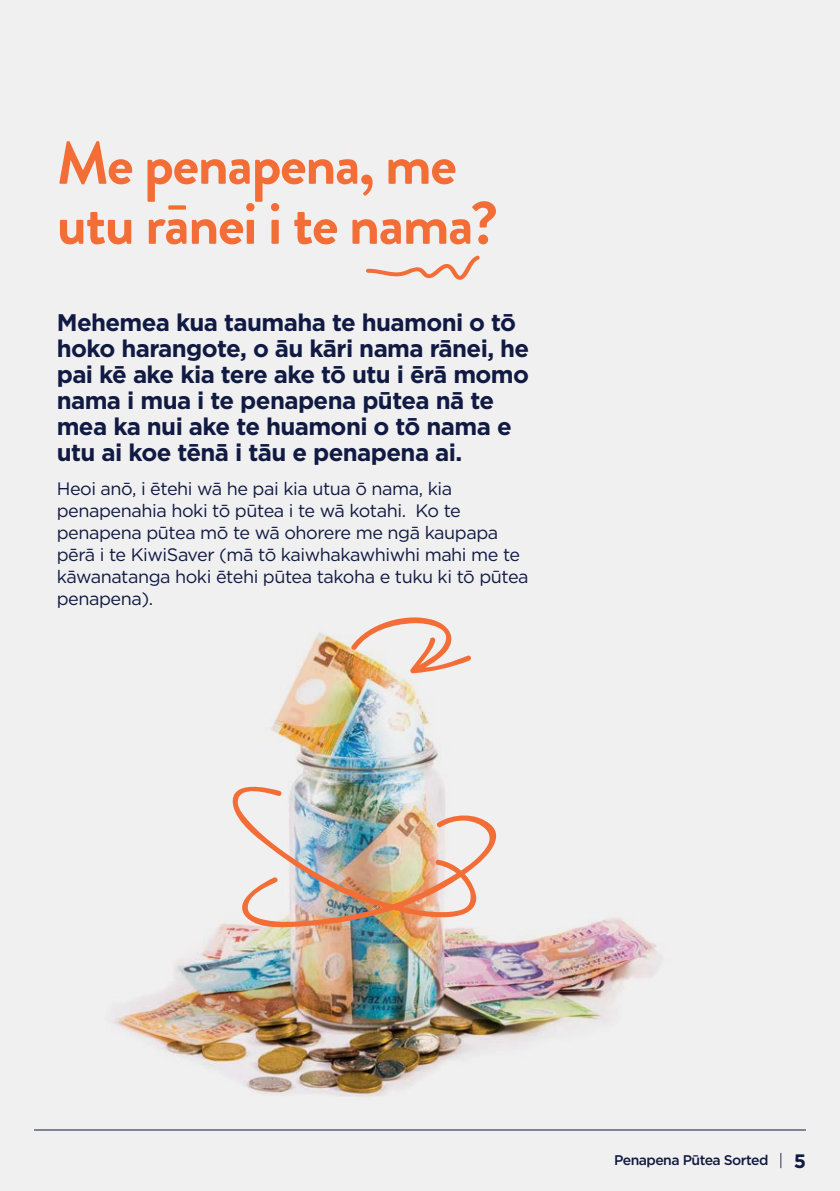
<style>
.page{position:relative;width:840px;height:1191px;background:#fff}
.page>*{position:absolute;margin:0;border:0;box-sizing:border-box;transform-origin:0 0}
.Orange_Big_Header_30{font:700 60px/60px "Brandon Grotesque";letter-spacing:-.025em;color:#f36e37}
.Body_Copy_Intro{font:700 24px/26px "Gotham";letter-spacing:-.025em;color:#101a43}
.t1{font:700 19.4px "Gotham";color:#101a43}
.Body_Copy{font:18px/22px "Gotham";letter-spacing:-.025em;color:#101a43}
.t2{font:500 14px "Gotham";letter-spacing:-.04em;color:#101a43}
</style>
<div class="page">
<div style="left:0;top:0;width:839px;height:1191px;background:#f1f0f0"></div>
<img style="left:111px;top:633px;width:549px;height:464px">
<img style="left:230px;top:780px;width:274px;height:152px">
<svg style="left:348px;top:617px;width:125px;height:57px"></svg>
<svg style="left:366px;top:255px;width:114px;height:25px"></svg>
<hr style="left:34px;top:1129px;width:771px;height:1px;background:#101a43">
<p class="Orange_Big_Header_30" style="left:57px;top:134px;width:442px">Me penapena, me utu rānei i te nama?</p>
<p class="Body_Copy_Intro" style="left:57px;top:309px;width:474px">Mehemea kua taumaha te huamoni o tō hoko harangote, o āu kāri nama rānei, he pai kē ake kia tere ake tō utu i ērā momo nama i mua i te penapena pūtea nā te mea ka nui ake te huamoni o tō nama e utu ai koe tēnā i tāu e penapena ai.</p>
<p class="Body_Copy" style="left:57px;top:477px;width:473px">Heoi anō, i ētehi wā he pai kia utua ō nama, kia penapenahia hoki tō pūtea i te wā kotahi. Ko te penapena pūtea mō te wā ohorere me ngā kaupapa pērā i te KiwiSaver (mā tō kaiwhakawhiwhi mahi me te kāwanatanga hoki ētehi pūtea takoha e tuku ki tō pūtea penapena).</p>
<p class="t2" style="left:613px;top:1151px;width:156px">Penapena Pūtea Sorted</p>
<p class="t1" style="left:793px;top:1148px;width:14px">5</p>
</div>
